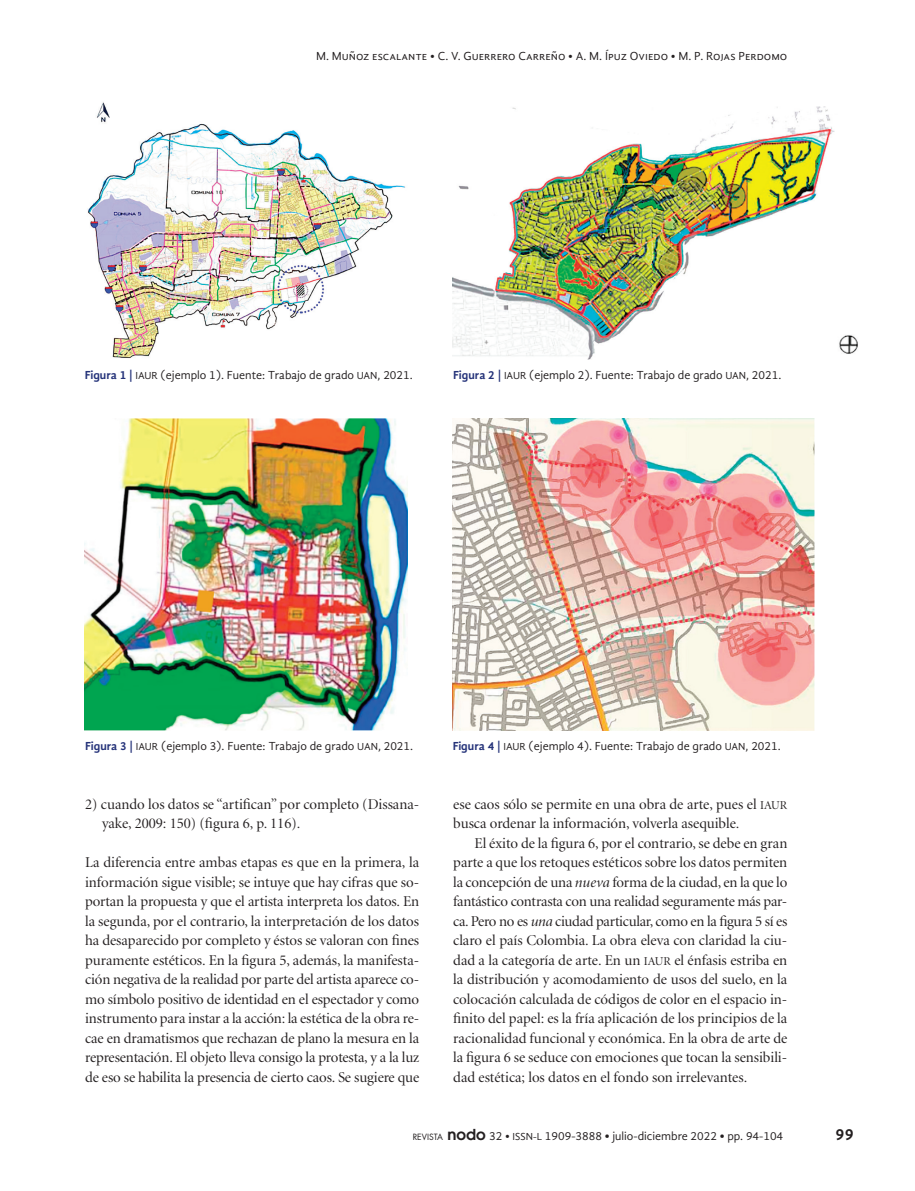
<style>
.page{position:relative;width:915px;height:1191px;background:#fff}
.page>*{position:absolute;margin:0;border:0;box-sizing:border-box;transform-origin:0 0}
.t1{font:700 16.5px "Gandhi Sans";color:#231f20}
.t2{font:15px/19.5px "Minion Display";letter-spacing:-.005em;color:#231f20}
.t3{font:12px "Gandhi Sans";color:#231f20}
.s1{font-weight:700;color:#243279}
.s2{font-size:10.5px}
.s3{font-size:12px}
.s4{font-style:italic}
.s5{font-family:"Futura";font-size:8.4px}
.s6{font-family:"Avant Garde";font-weight:600;font-size:15px}
.s7{font-weight:700}
</style>
<div class="page">
<img style="left:452px;top:106px;width:406px;height:253px">
<img style="left:452px;top:418px;width:361px;height:312px">
<img style="left:88px;top:102px;width:318px;height:256px">
<img style="left:85px;top:418px;width:322px;height:312px">
<p class="t3" style="left:316px;top:49px;width:472px">M. Muñoz escalante • C. V. Guerrero Carreño • A. M. Ípuz Oviedo • M. P. Rojas Perdomo</p>
<p class="t3" style="left:85px;top:368px;width:329px"><span class="s1">Figura 1 |</span> <span class="s2">IAUR</span> (ejemplo 1). Fuente: Trabajo de grado <span class="s2">UAN</span>, 2021.</p>
<p class="t3" style="left:453px;top:368px;width:329px"><span class="s1">Figura 2 |</span> <span class="s2">IAUR</span> (ejemplo 2). Fuente: Trabajo de grado <span class="s2">UAN</span>, 2021.</p>
<p class="t3" style="left:85px;top:739px;width:329px"><span class="s1">Figura 3 |</span> <span class="s2">IAUR</span> (ejemplo 3). Fuente: Trabajo de grado <span class="s2">UAN</span>, 2021.</p>
<p class="t3" style="left:452px;top:739px;width:329px"><span class="s1">Figura 4 |</span> <span class="s2">IAUR</span> (ejemplo 4). Fuente: Trabajo de grado <span class="s2">UAN</span>, 2021.</p>
<p class="t2" style="left:102px;top:794px;width:318px;text-indent:-17px">2) cuando los datos se “artifican” por completo (Dissana&shy;yake, 2009: 150) (figura 6, p. 116).</p>
<p class="t2" style="left:85px;top:853px;width:335px">La diferencia entre ambas etapas es que en la primera, la información sigue visible; se intuye que hay cifras que so&shy;portan la propuesta y que el artista interpreta los datos. En la segunda, por el contrario, la interpretación de los datos ha desaparecido por completo y éstos se valoran con fines puramente estéticos. En la figura 5, además, la manifesta&shy;ción negativa de la realidad por parte del artista aparece co&shy;mo símbolo positivo de identidad en el espectador y como instrumento para instar a la acción: la estética de la obra re&shy;cae en dramatismos que rechazan de plano la mesura en la representación. El objeto lleva consigo la protesta, y a la luz de eso se habilita la presencia de cierto caos. Se sugiere que</p>
<p class="t2" style="left:453px;top:794px;width:335px">ese caos sólo se permite en una obra de arte, pues el <span class="s3">IAUR </span>busca ordenar la información, volverla asequible.</p>
<p class="t2" style="left:453px;top:833px;width:335px;text-align:justify;text-indent:21px">El éxito de la figura 6, por el contrario, se debe en gran parte a que los retoques estéticos sobre los datos permiten la concepción de una <span class="s4">nueva</span> forma de la ciudad, en la que lo fantástico contrasta con una realidad seguramente más par&shy;ca. Pero no es <span class="s4">una</span> ciudad particular, como en la figura 5 sí es claro el país Colombia. La obra eleva con claridad la ciu&shy;dad a la categoría de arte. En un <span class="s3">IAUR</span> el énfasis estriba en la distribución y acomodamiento de usos del suelo, en la colocación calculada de códigos de color en el espacio in&shy;finito del papel: es la fría aplicación de los principios de la racionalidad funcional y económica. En la obra de arte de la figura 6 se seduce con emociones que tocan la sensibili&shy;dad estética; los datos en el fondo son irrelevantes.</p>
<p class="t3" style="left:412px;top:1129px;width:372px"><span class="s5">REVISTA</span> <span class="s6">nodo</span> 32 • <span class="s2">ISSN-L</span> 1909-3888 <span class="s7">•</span> julio-diciembre 2022 <span class="s7">•</span> pp. 94-104</p>
<p class="t1" style="left:835px;top:1125px;width:20px">99</p>
</div>
